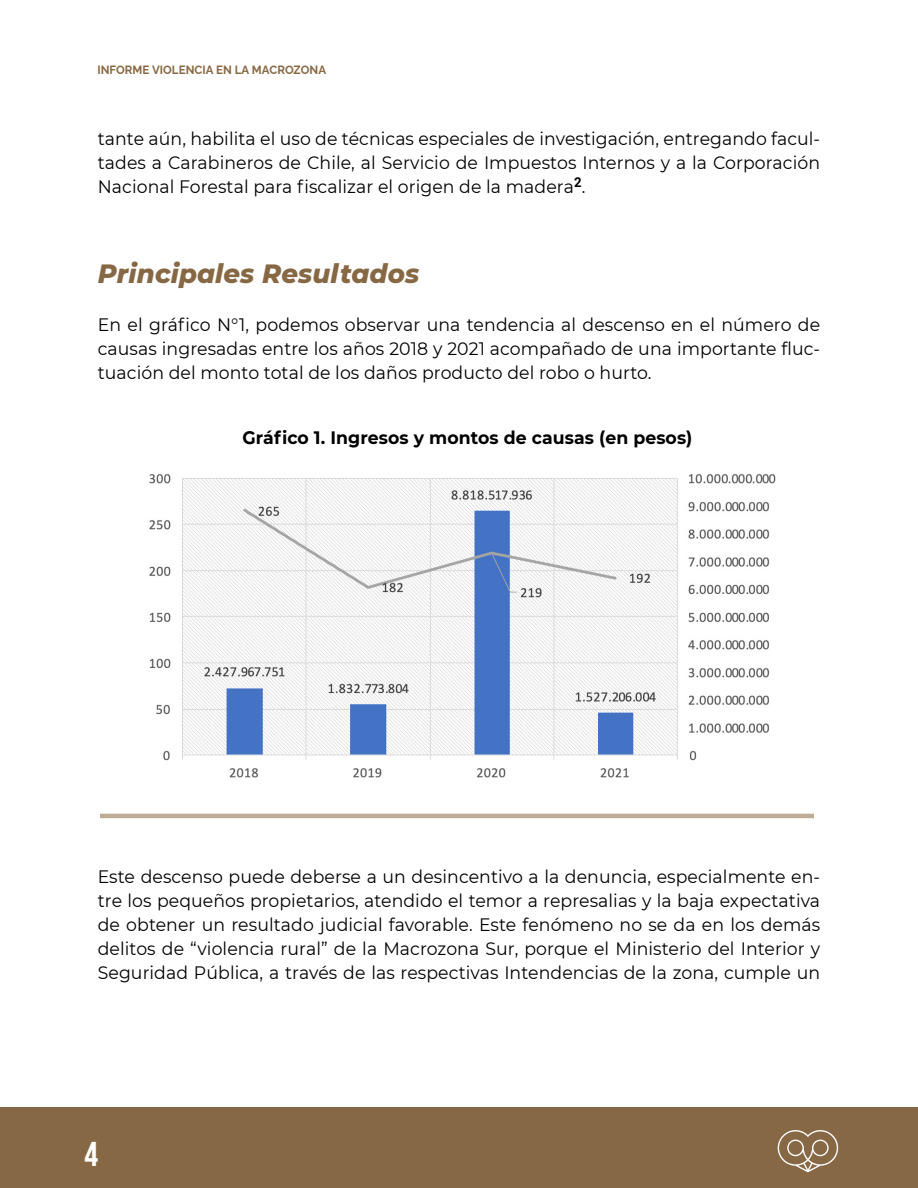
<style>
.page{position:relative;width:918px;height:1188px;background:#fff}
.page>*{position:absolute;margin:0;border:0;box-sizing:border-box;transform-origin:0 0}
.t1{font:700 34.5px "Bebas Neue";color:#fff}
.t2{font:italic 800 27px "Montserrat";letter-spacing:.005em;color:#876844;scale:.96 1}
.t3{font:18px/24px "Montserrat";letter-spacing:.005em;color:#000;text-align:justify;scale:.96 1}
.t4{font:700 18px "Montserrat";letter-spacing:.005em;color:#000;scale:.96 1}
.t5{font:700 12px "Raleway";letter-spacing:.005em;color:#876844;scale:.96 1}
</style>
<div class="page">
<div style="left:0;top:1108px;width:918px;height:80px;background:#876844"></div>
<svg style="left:778px;top:1130px;width:60px;height:42px"></svg>
<img style="left:149px;top:474px;width:627px;height:304px">
<hr style="left:100px;top:814px;width:714px;height:4px;background:#bfac97">
<p class="t5" style="left:97px;top:60px;width:240px">INFORME VIOLENCIA EN LA MACROZONA</p>
<p class="t3" style="left:98px;top:126px;width:754px">tante aún, habilita el uso de técnicas especiales de investigación, entregando facul&shy;tades a Carabineros de Chile, al Servicio de Impuestos Internos y a la Corporación Nacional Forestal para fiscalizar el origen de la madera<sup>2</sup>.</p>
<h2 class="t2" style="left:98px;top:254px;width:336px">Principales Resultados</h2>
<p class="t3" style="left:98px;top:312px;width:754px">En el gráfico N°1, podemos observar una tendencia al descenso en el número de causas ingresadas entre los años 2018 y 2021 acompañado de una importante fluc&shy;tuación del monto total de los daños producto del robo o hurto.</p>
<p class="t4" style="left:243px;top:425px;width:470px">Gráfico 1. Ingresos y montos de causas (en pesos)</p>
<p class="t3" style="left:98px;top:864px;width:754px">Este descenso puede deberse a un desincentivo a la denuncia, especialmente en&shy;tre los pequeños propietarios, atendido el temor a represalias y la baja expectativa de obtener un resultado judicial favorable. Este fenómeno no se da en los demás delitos de “violencia rural” de la Macrozona Sur, porque el Ministerio del Interior y Seguridad Pública, a través de las respectivas Intendencias de la zona, cumple un</p>
<h1 class="t1" style="left:85px;top:1135px;width:15px">4</h1>
</div>
